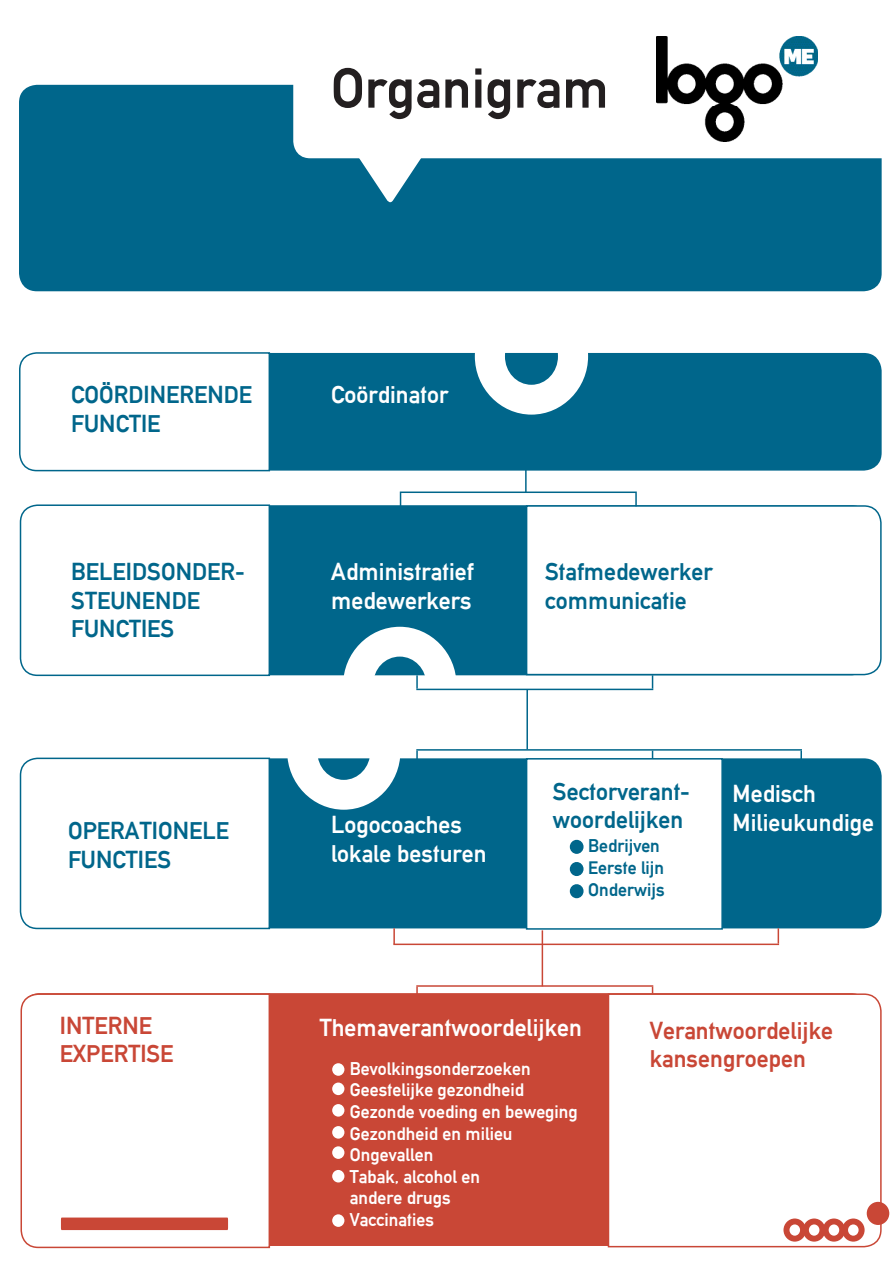
<style>
.page{position:relative;width:893px;height:1263px;background:#fff}
.page>*{position:absolute;margin:0;border:0;box-sizing:border-box;transform-origin:0 0}
.t1{font:55.5px "Alte DIN1451 Mittelschriftgepraegt";color:#231f20}
.t2{font:24px/28.8px "Alte DIN1451 Mittelschriftgepraegt";color:#00668b}
.t3{font:24px "Alte DIN1451 Mittelschriftgepraegt";color:#fff}
.t4{font:24px/28.8px "Alte DIN1451 Mittelschriftgepraegt";color:#c94736}
.t5{font:18px "Alte DIN1451 Mittelschriftgepraegt";color:#fff}
.t6{font:18px "Alte DIN1451 Mittelschriftgepraegt";color:#00668b}
</style>
<div class="page">
<div style="left:19px;top:85px;width:863px;height:206px;background:#00668b;border-radius:18px"></div>
<div style="left:293px;top:36px;width:589px;height:122px;background:#fff"></div>
<svg style="left:342px;top:62px;width:94px;height:141px"></svg>
<img style="left:657px;top:36px;width:161px;height:106px">
<div style="left:33px;top:353px;width:849px;height:118px;background:#00668b;border-radius:18px"></div>
<div style="left:19px;top:352px;width:252px;height:120px;background:#fff"></div>
<div style="left:33px;top:505px;width:837px;height:170px;background:#00668b;border-radius:18px"></div>
<div style="left:19px;top:504px;width:252px;height:173px;background:#fff"></div>
<div style="left:33px;top:758px;width:849px;height:170px;background:#00668b;border-radius:18px"></div>
<svg style="left:19px;top:757px;width:252px;height:173px"></svg>
<div style="left:526px;top:758px;width:197px;height:172px;background:#fff;border:2px solid #00668b"></div>
<div style="left:68px;top:816px;width:184px;height:83px;background:#fff"></div>
<div style="left:525px;top:505px;width:357px;height:171px;background:#fff"></div>
<svg style="left:475px;top:352px;width:113px;height:63px"></svg>
<div style="left:21px;top:993px;width:848px;height:253px;background:#c94736;border-radius:18px"></div>
<div style="left:20px;top:993px;width:251px;height:256px;background:#fff"></div>
<div style="left:607px;top:993px;width:275px;height:255px;background:#fff"></div>
<div style="left:332px;top:1063px;width:12px;height:13px;background:#fff;border-radius:50%"></div>
<div style="left:332px;top:1082px;width:12px;height:13px;background:#fff;border-radius:50%"></div>
<div style="left:332px;top:1104px;width:12px;height:12px;background:#fff;border-radius:50%"></div>
<div style="left:332px;top:1126px;width:12px;height:12px;background:#fff;border-radius:50%"></div>
<div style="left:332px;top:1146px;width:12px;height:13px;background:#fff;border-radius:50%"></div>
<div style="left:332px;top:1170px;width:12px;height:12px;background:#fff;border-radius:50%"></div>
<div style="left:332px;top:1214px;width:12px;height:13px;background:#fff;border-radius:50%"></div>
<div style="left:570px;top:840px;width:14px;height:14px;background:#00668b;border:2px solid #00668b;border-radius:50%"></div>
<div style="left:570px;top:862px;width:14px;height:14px;background:#00668b;border:2px solid #00668b;border-radius:50%"></div>
<div style="left:570px;top:884px;width:14px;height:14px;background:#00668b;border:2px solid #00668b;border-radius:50%"></div>
<svg style="left:60px;top:1217px;width:169px;height:14px"></svg>
<svg style="left:783px;top:1218px;width:82px;height:23px"></svg>
<div style="left:867px;top:1202px;width:22px;height:23px;background:#c94736;border-radius:50%"></div>
<hr style="left:525px;top:442px;width:2px;height:51px;background:#00668b">
<hr style="left:400px;top:491px;width:237px;height:2px;background:#00668b">
<svg style="left:635px;top:493px;width:2px;height:13px"></svg>
<svg style="left:400px;top:493px;width:1px;height:12px"></svg>
<hr style="left:526px;top:689px;width:2px;height:60px;background:#00668b">
<hr style="left:416px;top:689px;width:237px;height:1px;background:#00668b">
<svg style="left:652px;top:675px;width:1px;height:14px"></svg>
<hr style="left:416px;top:749px;width:386px;height:2px;background:#00668b">
<svg style="left:287px;top:627px;width:169px;height:183px"></svg>
<svg style="left:800px;top:751px;width:2px;height:8px"></svg>
<hr style="left:542px;top:930px;width:1px;height:56px;background:#c94736">
<hr style="left:416px;top:985px;width:237px;height:2px;background:#c94736">
<svg style="left:416px;top:987px;width:2px;height:6px"></svg>
<hr style="left:393px;top:943px;width:386px;height:2px;background:#c94736">
<svg style="left:778px;top:928px;width:1px;height:15px"></svg>
<svg style="left:393px;top:928px;width:2px;height:16px"></svg>
<p class="t1" style="left:331px;top:55px;width:280px">Organigram</p>
<p class="t2" style="left:71px;top:380px;width:183px">COÖRDINERENDE<br>FUNCTIE</p>
<p class="t2" style="left:71px;top:557px;width:175px">BELEIDSONDER-<br>STEUNENDE</p>
<p class="t2" style="left:71px;top:614px;width:105px">FUNCTIES</p>
<p class="t2" style="left:68px;top:816px;width:163px">OPERATIONELE<br>FUNCTIES</p>
<p class="t3" style="left:331px;top:380px;width:119px">Coördinator</p>
<p class="t3" style="left:331px;top:557px;width:144px">Administratief</p>
<p class="t3" style="left:331px;top:586px;width:142px">medewerkers</p>
<p class="t2" style="left:545px;top:557px;width:169px">Stafmedewerker</p>
<p class="t2" style="left:545px;top:585px;width:143px">communicatie</p>
<p class="t2" style="left:553px;top:776px;width:139px">Sectorverant&shy;woordelijken</p>
<p class="t3" style="left:331px;top:810px;width:132px">Logocoaches</p>
<p class="t3" style="left:331px;top:839px;width:157px">lokale besturen</p>
<p class="t6" style="left:588px;top:835px;width:73px">Bedrijven</p>
<p class="t6" style="left:588px;top:857px;width:78px">Eerste lijn</p>
<p class="t6" style="left:588px;top:879px;width:78px">Onderwijs</p>
<p class="t3" style="left:733px;top:779px;width:85px">Medisch</p>
<p class="t3" style="left:733px;top:808px;width:143px">Milieukundige</p>
<p class="t4" style="left:60px;top:1010px;width:115px">INTERNE<br>EXPERTISE</p>
<p class="t4" style="left:650px;top:1015px;width:185px">Verantwoordelijke kansengroepen</p>
<p class="t3" style="left:320px;top:1013px;width:264px">Themaverantwoordelijken</p>
<p class="t5" style="left:350px;top:1058px;width:182px">Bevolkingsonderzoeken</p>
<p class="t5" style="left:350px;top:1079px;width:176px">Geestelijke gezondheid</p>
<p class="t5" style="left:350px;top:1101px;width:230px">Gezonde voeding en beweging</p>
<p class="t5" style="left:350px;top:1122px;width:164px">Gezondheid en milieu</p>
<p class="t5" style="left:350px;top:1144px;width:85px">Ongevallen</p>
<p class="t5" style="left:350px;top:1166px;width:132px">Tabak, alcohol en</p>
<p class="t5" style="left:350px;top:1187px;width:102px">andere drugs</p>
<p class="t5" style="left:350px;top:1209px;width:86px">Vaccinaties</p>
</div>
